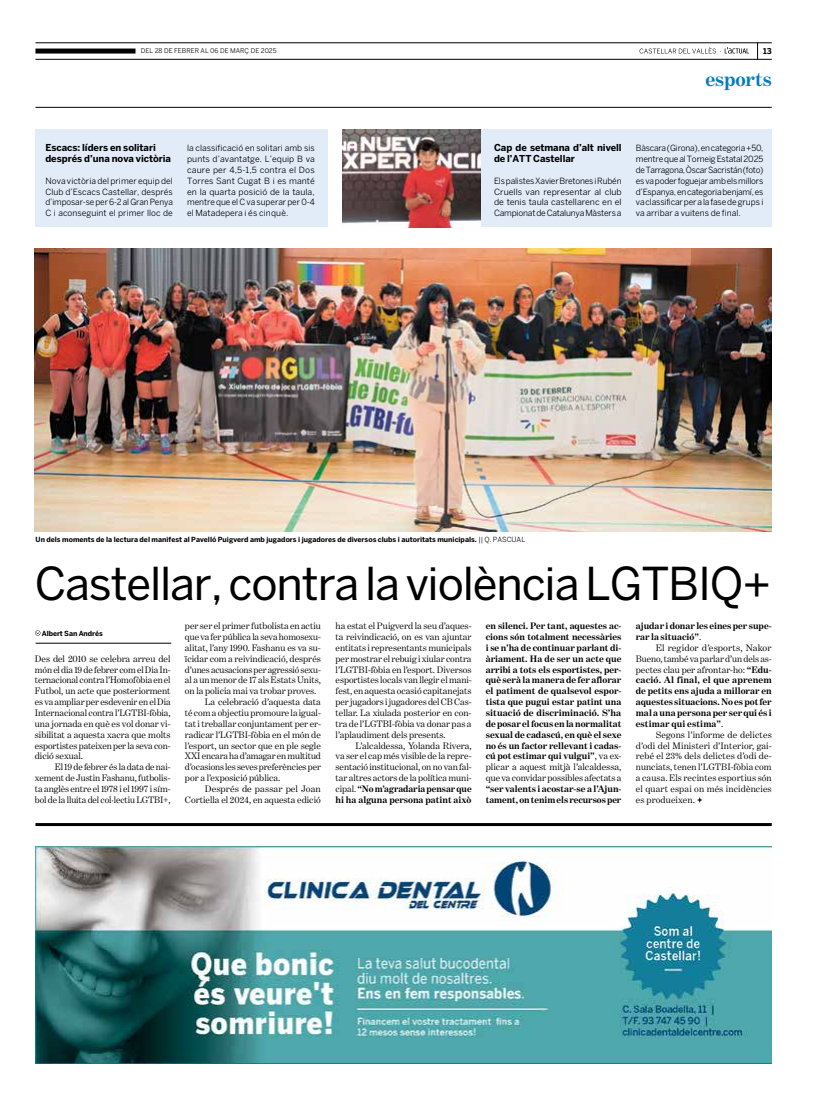
<style>
.page{position:relative;width:820px;height:1106px;background:#fff}
.page>*{position:absolute;margin:0;border:0;box-sizing:border-box;transform-origin:0 0}
.t1{font:45px "Benton Sans";letter-spacing:-.025em;color:#000}
.t2{font:700 20px "Benton Modern One";letter-spacing:-.005em;color:#007dc1}
.t3{font:9.5px/10.9px "Benton Modern One";letter-spacing:-.005em;color:#000;text-align:justify}
.t4{font:700 9.5px/10.9px "Benton Modern One";color:#000;text-align:justify}
.t5{font:700 9.5px/10.9px "Benton Sans";letter-spacing:-.005em;color:#000}
.t6{font:8.5px/10.9px "Benton Sans";letter-spacing:-.005em;color:#000;text-align:justify}
.t7{font:700 8px "Benton Sans";color:#000}
.t8{font:700 7px "Benton Sans";color:#000}
.t9{font:6.5px "Benton Sans";letter-spacing:.005em;color:#000}
.s1{font-weight:400}
.s2{font-weight:700}
</style>
<div class="page">
<svg style="left:757px;top:44px;width:1px;height:15px"></svg>
<svg style="left:639px;top:47px;width:109px;height:7px"></svg>
<hr style="left:35px;top:107px;width:736px;height:1px;background:#000">
<hr style="left:35px;top:43px;width:736px;height:1px;background:#000">
<hr style="left:35px;top:59px;width:736px;height:1px;background:#000">
<div style="left:35px;top:49px;width:100px;height:5px;background:#000"></div>
<hr style="left:35px;top:823px;width:736px;height:3px;background:#000">
<svg style="left:35px;top:630px;width:5px;height:5px"></svg>
<hr style="left:36px;top:643px;width:135px;height:1px;background:#000">
<div style="left:35px;top:129px;width:292px;height:98px;background:#e1ecf8"></div>
<div style="left:480px;top:129px;width:291px;height:98px;background:#e1ecf8"></div>
<img style="left:342px;top:129px;width:138px;height:98px">
<img style="left:35px;top:249px;width:736px;height:282px">
<svg style="left:697px;top:797px;width:5px;height:5px"></svg>
<img style="left:35px;top:846px;width:736px;height:217px">
<p class="t9" style="left:141px;top:47px;width:137px">DEL 28 DE FEBRER AL 06 DE MARÇ DE 2025</p>
<p class="t7" style="left:762px;top:46px;width:10px">13</p>
<h2 class="t2" style="left:705px;top:68px;width:68px">esports</h2>
<p class="t5" style="left:45px;top:142px;width:127px">Escacs: líders en solitari després d’una nova victòria</p>
<p class="t6" style="left:45px;top:175px;width:129px">Nova victòria del primer equip del Club d’Escacs Castellar, després d’imposar-se per 6-2 al Gran Penya C i aconseguint el primer lloc de</p>
<p class="t6" style="left:187px;top:142px;width:129px">la classificació en solitari amb sis punts d’avantatge. L’equip B va caure per 4,5-1,5 contra el Dos Torres Sant Cugat B i es manté en la quarta posició de la taula, mentre que el C va superar per 0-4 el Matadepera i és cinquè.</p>
<p class="t5" style="left:494px;top:142px;width:129px">Cap de setmana d’alt nivell de l’ATT Castellar</p>
<p class="t6" style="left:494px;top:175px;width:129px">Els palistes Xavier Bretones i Rubén Cruells van representar al club de tenis taula castellarenc en el Campionat de Catalunya Màsters a</p>
<p class="t6" style="left:635px;top:142px;width:129px">Bàscara (Girona), en categoria +50, mentre que al Torneig Estatal 2025 de Tarragona, Òscar Sacristán (foto) es va poder foguejar amb els millors d’Espanya, en categoria benjamí, es va classificar per a la fase de grups i va arribar a vuitens de final.</p>
<p class="t8" style="left:36px;top:535px;width:491px">Un dels moments de la lectura del manifest al Pavelló Puigverd amb jugadors i jugadores de diversos clubs i autoritats municipals. <span class="s1">|| Q. PASCUAL</span></p>
<h1 class="t1" style="left:35px;top:556px;width:737px">Castellar, contra la violència LGTBIQ+</h1>
<p class="t8" style="left:42px;top:629px;width:63px">Albert San Andrés</p>
<p class="t3" style="left:35px;top:653px;width:137px">Des del 2010 se celebra arreu del món el dia 19 de febrer com el Dia In&shy;ternacional contra l’Homofòbia en el Futbol, un acte que posteriorment es va ampliar per esdevenir en el Dia Internacional contra l’LGTBI-fòbia, una jornada en què es vol donar vi&shy;sibilitat a aquesta xacra que molts esportistes pateixen per la seva con&shy;dició sexual.</p>
<p class="t3" style="left:35px;top:761px;width:137px;text-indent:20px">El 19 de febrer és la data de nai&shy;xement de Justin Fashanu, futbolis&shy;ta anglès entre el 1978 i el 1997 i sím&shy;bol de la lluita del col·lectiu LGTBI+,</p>
<p class="t3" style="left:185px;top:620px;width:137px">per ser el primer futbolista en actiu</p>
<p class="t3" style="left:185px;top:631px;width:137px">que va fer pública la seva homosexu-</p>
<p class="t3" style="left:185px;top:642px;width:137px">alitat, l’any 1990. Fashanu es va su-</p>
<p class="t3" style="left:185px;top:653px;width:137px">ïcidar com a reivindicació, després</p>
<p class="t3" style="left:185px;top:663px;width:137px">d’unes acusacions per agressió sexu-</p>
<p class="t3" style="left:185px;top:674px;width:137px">al a un menor de 17 als Estats Units,</p>
<p class="t3" style="left:185px;top:685px;width:133px">on la policia mai va trobar proves.</p>
<p class="t3" style="left:205px;top:696px;width:117px">La celebració d’aquesta data</p>
<p class="t3" style="left:185px;top:707px;width:137px">té com a objectiu promoure la igual-</p>
<p class="t3" style="left:185px;top:718px;width:137px">tat i treballar conjuntament per er-</p>
<p class="t3" style="left:185px;top:729px;width:137px">radicar l’LGTBI-fòbia en el món de</p>
<p class="t3" style="left:185px;top:739px;width:137px">l’esport, un sector que en ple segle</p>
<p class="t3" style="left:185px;top:750px;width:137px">XXI encara ha d’amagar en multitud</p>
<p class="t3" style="left:185px;top:761px;width:137px">d’ocasions les seves preferències per</p>
<p class="t3" style="left:185px;top:772px;width:97px">por a l’exposició pública.</p>
<p class="t3" style="left:205px;top:783px;width:117px">Després de passar pel Joan</p>
<p class="t3" style="left:185px;top:794px;width:137px">Cortiella el 2024, en aquesta edició</p>
<p class="t3" style="left:335px;top:620px;width:137px">ha estat el Puigverd la seu d’aques&shy;ta reivindicació, on es van ajuntar entitats i representants municipals per mostrar el rebuig i xiular contra l’LGTBI-fòbia en l’esport. Diversos esportistes locals van llegir el mani&shy;fest, en aquesta ocasió capitanejats per jugadors i jugadores del CB Cas&shy;tellar. La xiulada posterior en con&shy;tra de l’LGTBI-fòbia va donar pas a l’aplaudiment dels presents.</p>
<p class="t3" style="left:335px;top:739px;width:137px;text-indent:20px">L’alcaldessa, Yolanda Rivera, va ser el cap més visible de la repre&shy;sentació institucional, on no van fal&shy;tar altres actors de la política muni&shy;cipal. <span class="s2">“No m’agradaria pensar que hi ha alguna persona patint això</span></p>
<p class="t4" style="left:485px;top:620px;width:137px">en silenci. Per tant, aquestes ac&shy;cions són totalment necessàries i se n’ha de continuar parlant di&shy;àriament. Ha de ser un acte que arribi a tots els esportistes, per&shy;què serà la manera de fer aflorar el patiment de qualsevol espor&shy;tista que pugui estar patint una situació de discriminació. S’ha de posar el focus en la normalitat sexual de cadascú, en què el sexe no és un factor rellevant i cadas&shy;cú pot estimar qui vulgui”<span class="s1">, va ex&shy;plicar a aquest mitjà l’alcaldessa, que va convidar possibles afectats a</span></p>
<p class="t4" style="left:485px;top:783px;width:137px">“ser valents i acostar-se a l’Ajun&shy;tament, on tenim els recursos per</p>
<p class="t4" style="left:635px;top:620px;width:137px">ajudar i donar les eines per supe&shy;rar la situació”<span class="s1">.</span></p>
<p class="t4" style="left:635px;top:642px;width:137px;text-indent:20px"><span class="s1">El regidor d’esports, Nakor Bueno, també va parlar d’un dels as&shy;pectes clau per afrontar-ho:</span> “Edu&shy;cació. Al final, el que aprenem de petits ens ajuda a millorar en aquestes situacions. No es pot fer mal a una persona per ser qui és i estimar qui estima”<span class="s1">.</span></p>
<p class="t3" style="left:635px;top:729px;width:137px;text-indent:20px">Segons l’informe de delictes d’odi del Ministeri d’Interior, gai&shy;rebé el 23% dels delictes d’odi de&shy;nunciats, tenen l’LGTBI-fòbia com a causa. Els recintes esportius són el quart espai on més incidències es produeixen.</p>
</div>
